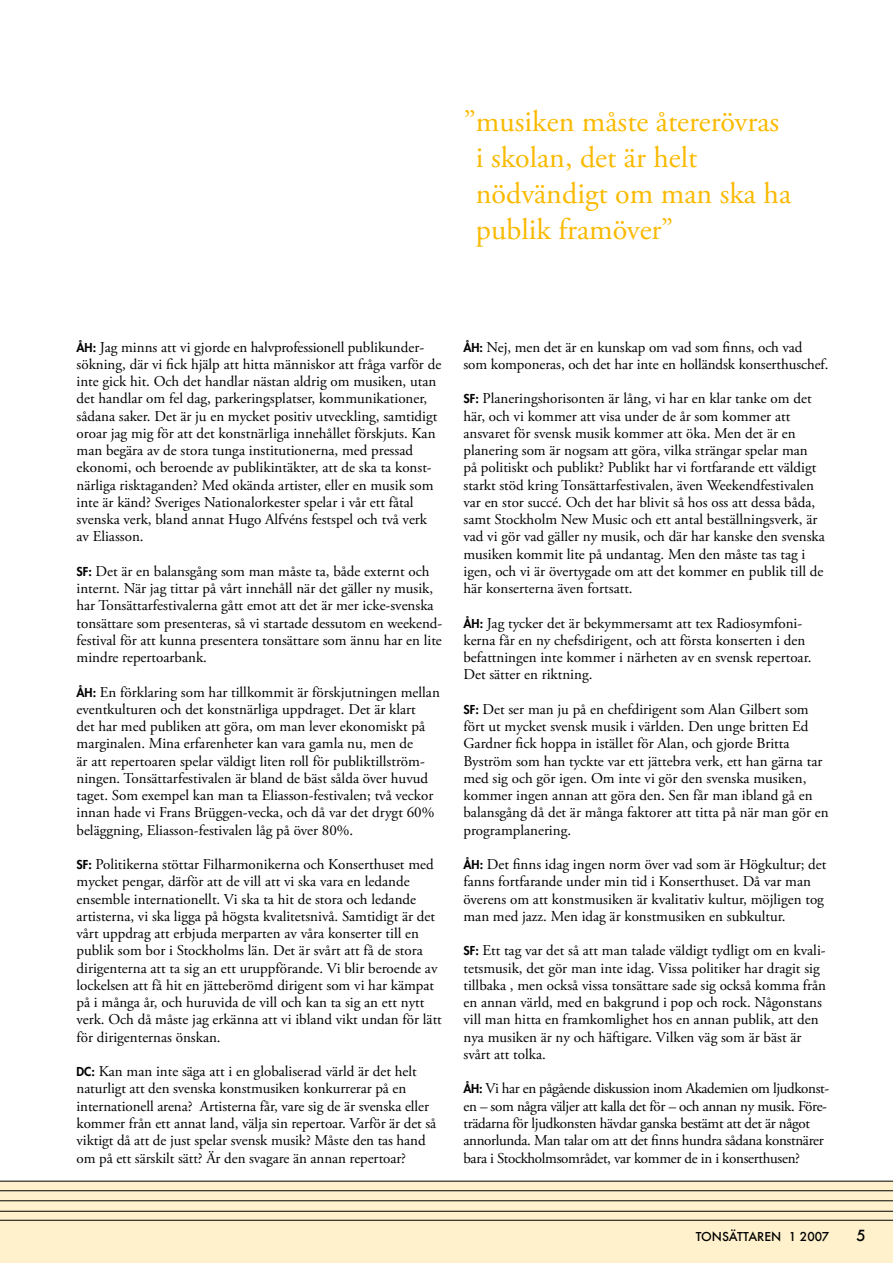
<style>
.page{position:relative;width:893px;height:1263px;background:#fff}
.page>*{position:absolute;margin:0;border:0;box-sizing:border-box;transform-origin:0 0}
.t1{font:30px/36px "Adobe Garamond Pro";color:#faba00}
.t2{font:15px/17.2px "Adobe Garamond Pro";color:#000}
.t3{font:15px/17.2px "Adobe Garamond Pro";letter-spacing:-.02em;color:#000}
.t4{font:500 12px "Futura";color:#000}
.s1{font-family:"Futura Std";font-weight:800;font-size:12px}
</style>
<div class="page">
<div style="left:0;top:1181px;width:893px;height:82px;background:#fef1cc"></div>
<hr style="left:0;top:1220px;width:893px;height:1px;background:#000">
<hr style="left:0;top:1211px;width:893px;height:1px;background:#000">
<hr style="left:0;top:1200px;width:893px;height:1px;background:#000">
<hr style="left:0;top:1190px;width:893px;height:1px;background:#000">
<hr style="left:0;top:1181px;width:893px;height:1px;background:#000">
<h1 class="t1" style="left:476px;top:105px;width:317px;text-indent:-12px">”musiken måste återerövras i skolan, det är helt nödvändigt om man ska ha publik framöver”</h1>
<p class="t2" style="left:77px;top:339px;width:366px"><span class="s1">ÅH:</span> Jag minns att vi gjorde en halvprofessionell publikunder&shy;sökning, där vi fick hjälp att hitta människor att fråga varför de inte gick hit. Och det handlar nästan aldrig om musiken, utan det handlar om fel dag, parkeringsplatser, kommunikationer, sådana saker. Det är ju en mycket positiv utveckling, samtidigt oroar jag mig för att det konstnärliga innehållet förskjuts. Kan man begära av de stora tunga institutionerna, med pressad ekonomi, och beroende av publikintäkter, att de ska ta konst&shy;närliga risktaganden? Med okända artister, eller en musik som inte är känd? Sveriges Nationalorkester spelar i vår ett fåtal svenska verk, bland annat Hugo Alfvéns festspel och två verk av Eliasson.</p>
<p class="t2" style="left:77px;top:563px;width:367px"><span class="s1">SF:</span> Det är en balansgång som man måste ta, både externt och internt. När jag tittar på vårt innehåll när det gäller ny musik, har Tonsättarfestivalerna gått emot att det är mer icke-svenska tonsättare som presenteras, så vi startade dessutom en weekend&shy;festival för att kunna presentera tonsättare som ännu har en lite mindre repertoarbank.</p>
<p class="t2" style="left:77px;top:684px;width:365px"><span class="s1">ÅH:</span> En förklaring som har tillkommit är förskjutningen mellan eventkulturen och det konstnärliga uppdraget. Det är klart<br>det har med publiken att göra, om man lever ekonomiskt på marginalen. Mina erfarenheter kan vara gamla nu, men de<br>är att repertoaren spelar väldigt liten roll för publiktillström&shy;ningen. Tonsättarfestivalen är bland de bäst sålda över huvud taget. Som exempel kan man ta Eliasson-festivalen; två veckor innan hade vi Frans Brüggen-vecka, och då var det drygt 60% beläggning, Eliasson-festivalen låg på över 80%.</p>
<p class="t2" style="left:77px;top:856px;width:367px"><span class="s1">SF:</span> Politikerna stöttar Filharmonikerna och Konserthuset med mycket pengar, därför att de vill att vi ska vara en ledande ensemble internationellt. Vi ska ta hit de stora och ledande artisterna, vi ska ligga på högsta kvalitetsnivå. Samtidigt är det vårt uppdrag att erbjuda merparten av våra konserter till en publik som bor i Stockholms län. Det är svårt att få de stora dirigenterna att ta sig an ett uruppförande. Vi blir beroende av lockelsen att få hit en jätteberömd dirigent som vi har kämpat på i många år, och huruvida de vill och kan ta sig an ett nytt verk. Och då måste jag erkänna att vi ibland vikt undan för lätt för dirigenternas önskan.</p>
<p class="t2" style="left:77px;top:1063px;width:361px"><span class="s1">DC:</span> Kan man inte säga att i en globaliserad värld är det helt naturligt att den svenska konstmusiken konkurrerar på en internationell arena? Artisterna får, vare sig de är svenska eller kommer från ett annat land, välja sin repertoar. Varför är det så viktigt då att de just spelar svensk musik? Måste den tas hand om på ett särskilt sätt? Är den svagare än annan repertoar?</p>
<p class="t2" style="left:463px;top:339px;width:366px"><span class="s1">ÅH:</span> Nej, men det är en kunskap om vad som finns, och vad som komponeras, och det har inte en holländsk konserthuschef.</p>
<p class="t2" style="left:463px;top:391px;width:363px"><span class="s1">SF:</span> Planeringshorisonten är lång, vi har en klar tanke om det här, och vi kommer att visa under de år som kommer att ansvaret för svensk musik kommer att öka. Men det är en planering som är nogsam att göra, vilka strängar spelar man på politiskt och publikt? Publikt har vi fortfarande ett väldigt starkt stöd kring Tonsättarfestivalen, även Weekendfestivalen var en stor succé. Och det har blivit så hos oss att dessa båda, samt Stockholm New Music och ett antal beställningsverk, är vad vi gör vad gäller ny musik, och där har kanske den svenska musiken kommit lite på undantag. Men den måste tas tag i igen, och vi är övertygade om att det kommer en publik till de här konserterna även fortsatt.</p>
<p class="t2" style="left:463px;top:615px;width:350px"><span class="s1">ÅH:</span> Jag tycker det är bekymmersamt att tex Radiosymfoni&shy;kerna får en ny chefsdirigent, och att första konserten i den befattningen inte kommer i närheten av en svensk repertoar.<br>Det sätter en riktning.</p>
<p class="t2" style="left:463px;top:701px;width:367px"><span class="s1">SF:</span> Det ser man ju på en chefdirigent som Alan Gilbert som fört ut mycket svensk musik i världen. Den unge britten Ed Gardner fick hoppa in istället för Alan, och gjorde Britta Byström som han tyckte var ett jättebra verk, ett han gärna tar med sig och gör igen. Om inte vi gör den svenska musiken, kommer ingen annan att göra den. Sen får man ibland gå en balansgång då det är många faktorer att titta på när man gör en programplanering.</p>
<p class="t2" style="left:463px;top:856px;width:364px"><span class="s1">ÅH:</span> Det finns idag ingen norm över vad som är Högkultur; det fanns fortfarande under min tid i Konserthuset. Då var man överens om att konstmusiken är kvalitativ kultur, möjligen tog man med jazz. Men idag är konstmusiken en subkultur.</p>
<p class="t2" style="left:463px;top:943px;width:364px"><span class="s1">SF:</span> Ett tag var det så att man talade väldigt tydligt om en kvali&shy;tetsmusik, det gör man inte idag. Vissa politiker har dragit sig tillbaka , men också vissa tonsättare sade sig också komma från en annan värld, med en bakgrund i pop och rock. Någonstans vill man hitta en framkomlighet hos en annan publik, att den nya musiken är ny och häftigare. Vilken väg som är bäst är svårt att tolka.</p>
<p class="t3" style="left:463px;top:1081px;width:367px"><span class="s1">ÅH:</span> Vi har en pågående diskussion inom Akademien om ljudkonst&shy;en – som några väljer att kalla det för – och annan ny musik. Före&shy;trädarna för ljudkonsten hävdar ganska bestämt att det är något annorlunda. Man talar om att det finns hundra sådana konstnärer bara i Stockholmsområdet, var kommer de in i konserthusen?</p>
<p class="t4" style="left:696px;top:1228px;width:135px">TONSÄTTAREN 1 2007</p>
</div>
